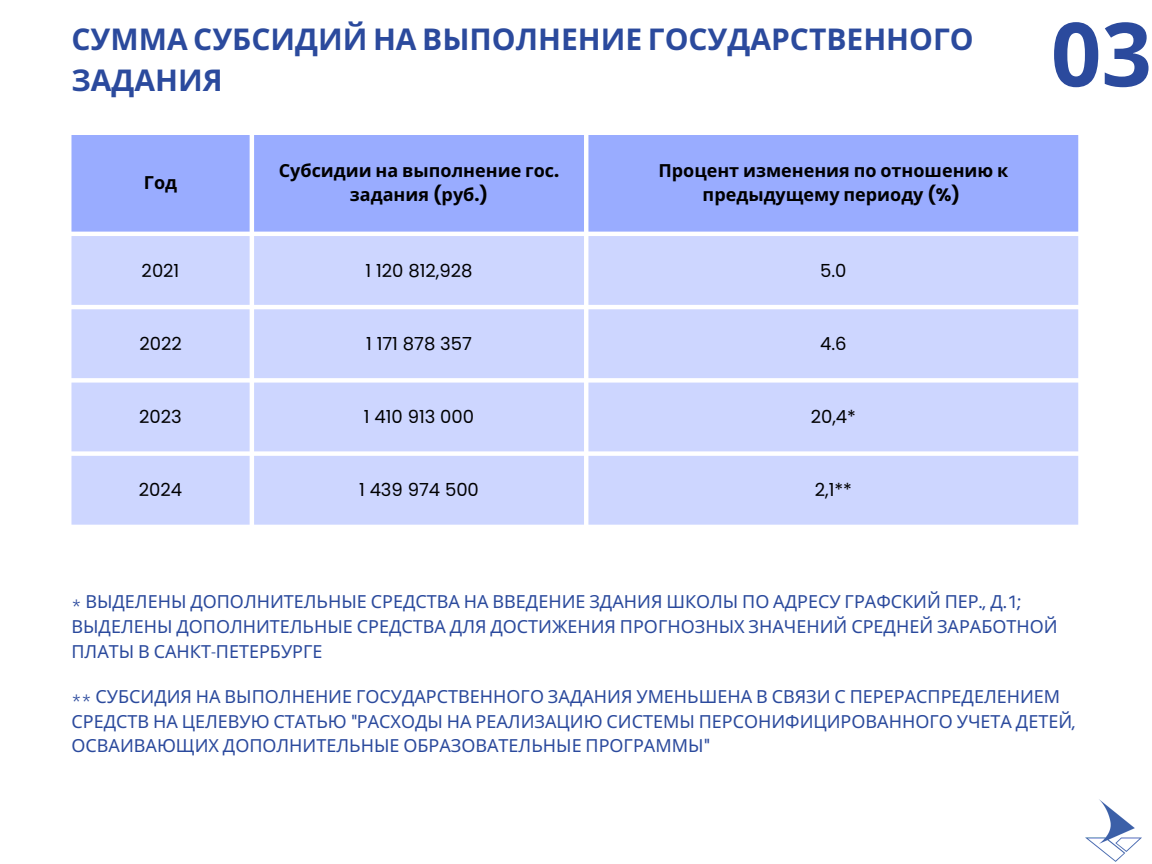
<style>
.page{position:relative;width:1152px;height:864px;background:#fff}
.page>*{position:absolute;margin:0;border:0;box-sizing:border-box;transform-origin:0 0}
.t1{font:700 88.65px "Open Sans";color:#2b4a9d}
.t2{font:700 30px/41.7px "Noto Sans";color:#2b4a9d}
.t3{font:18px/24.8px "Noto Sans";color:#2b4a9d}
.t4{font:700 18px/24.8px "Noto Sans";color:#000;text-align:center}
.t5{font:18px "Poppins";color:#000}
.s1{font-family:"Poppins"}
.s2{font-family:"Aileron"}
</style>
<div class="page">
<img style="left:1085px;top:799px;width:57px;height:63px">
<div style="left:71px;top:135px;width:1007px;height:97px;background:#99acff"></div>
<div style="left:71px;top:236px;width:1007px;height:289px;background:#cdd6ff"></div>
<h1 class="t2" style="left:71px;top:17px;width:904px">СУММА СУБСИДИЙ НА ВЫПОЛНЕНИЕ ГОСУДАРСТВЕННОГО<br>ЗАДАНИЯ</h1>
<p class="t1" style="left:1051px;top:-8px;width:102px">03</p>
<p class="t4" style="left:144px;top:170px;width:35px">Год</p>
<p class="t4" style="left:279px;top:157px;width:282px">Субсидии на выполнение гос<span class="s1">. </span>задания <span class="s1">(</span>руб<span class="s1">.)</span></p>
<p class="t4" style="left:658px;top:157px;width:351px">Процент изменения по отношению к предыдущему периоду <span class="s1">(%)</span></p>
<p class="t5" style="left:142px;top:258px;width:39px">2021</p>
<p class="t5" style="left:366px;top:258px;width:108px">1 120 812,928</p>
<p class="t5" style="left:820px;top:258px;width:28px">5.0</p>
<p class="t5" style="left:139px;top:331px;width:44px">2022</p>
<p class="t5" style="left:366px;top:331px;width:107px">1 171 878 357</p>
<p class="t5" style="left:820px;top:331px;width:28px">4.6</p>
<p class="t5" style="left:139px;top:404px;width:44px">2023</p>
<p class="t5" style="left:364px;top:404px;width:112px">1 410 913 000</p>
<p class="t5" style="left:811px;top:404px;width:47px">20,4*</p>
<p class="t5" style="left:139px;top:477px;width:45px">2024</p>
<p class="t5" style="left:359px;top:477px;width:121px">1 439 974 500</p>
<p class="t5" style="left:815px;top:477px;width:39px">2,1**</p>
<p class="t3" style="left:71px;top:589px;width:988px"><span class="s2">*</span> ВЫДЕЛЕНЫ ДОПОЛНИТЕЛЬНЫЕ СРЕДСТВА НА ВВЕДЕНИЕ ЗДАНИЯ ШКОЛЫ ПО АДРЕСУ ГРАФСКИЙ ПЕР<span class="s2">.,</span> Д<span class="s2">.1;<br></span>ВЫДЕЛЕНЫ ДОПОЛНИТЕЛЬНЫЕ СРЕДСТВА ДЛЯ ДОСТИЖЕНИЯ ПРОГНОЗНЫХ ЗНАЧЕНИЙ СРЕДНЕЙ ЗАРАБОТНОЙ<br>ПЛАТЫ В САНКТ<span class="s2">-</span>ПЕТЕРБУРГЕ</p>
<p class="t3" style="left:71px;top:684px;width:1006px"><span class="s2">**</span> СУБСИДИЯ НА ВЫПОЛНЕНИЕ ГОСУДАРСТВЕННОГО ЗАДАНИЯ УМЕНЬШЕНА В СВЯЗИ С ПЕРЕРАСПРЕДЕЛЕНИЕМ<br>СРЕДСТВ НА ЦЕЛЕВУЮ СТАТЬЮ <span class="s2">"</span>РАСХОДЫ НА РЕАЛИЗАЦИЮ СИСТЕМЫ ПЕРСОНИФИЦИРОВАННОГО УЧЕТА ДЕТЕЙ<span class="s2">,<br></span>ОСВАИВАЮЩИХ ДОПОЛНИТЕЛЬНЫЕ ОБРАЗОВАТЕЛЬНЫЕ ПРОГРАММЫ<span class="s2">"</span></p>
</div>
